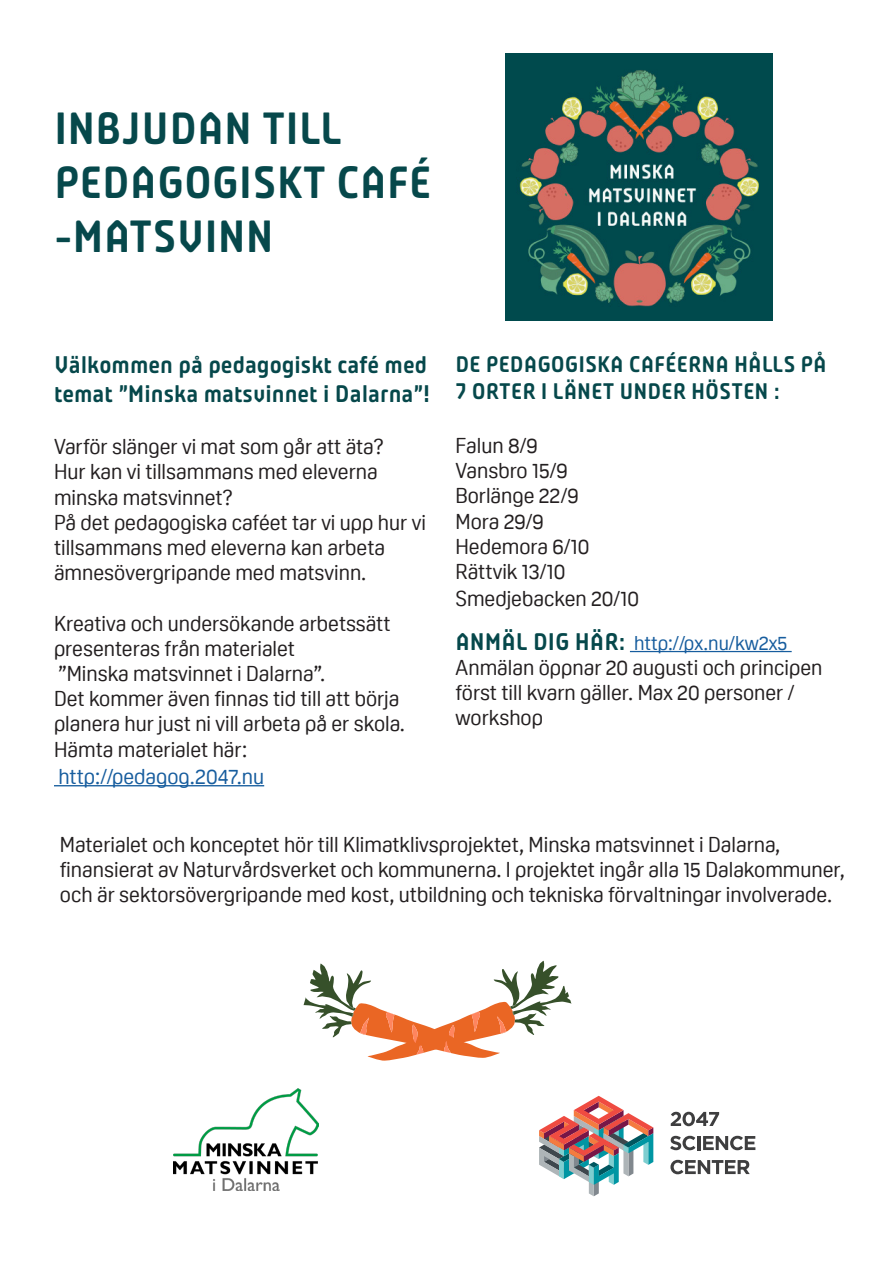
<style>
.page{position:relative;width:893px;height:1263px;background:#fff}
.page>*{position:absolute;margin:0;border:0;box-sizing:border-box;transform-origin:0 0}
.t1{font:700 45px "Plau";color:#06484b}
.t2{font:700 24px/28.8px "Plau";color:#06484b}
.t3{font:700 22.5px/27px "Plau";color:#06484b}
.t4{font:21px/25.2px "Oscine";color:#231f20}
.t5{font:21px "Oscine";color:#175d9e}
.t6{font:19.5px "Oscine";color:#175d9e}
.s1{font-family:"Plau";font-weight:700;font-size:24px;color:#06484b}
</style>
<div class="page">
<hr style="left:54px;top:785px;width:210px;height:1px;background:#175d9e">
<hr style="left:630px;top:651px;width:162px;height:1px;background:#175d9e">
<img style="left:173px;top:1089px;width:145px;height:102px">
<svg style="left:539px;top:1096px;width:114px;height:100px"></svg>
<svg style="left:671px;top:1112px;width:48px;height:14px"></svg>
<svg style="left:670px;top:1136px;width:25px;height:14px"></svg>
<hr style="left:697px;top:1136px;width:3px;height:14px;background:#3e3e3f">
<svg style="left:703px;top:1136px;width:52px;height:14px"></svg>
<svg style="left:670px;top:1160px;width:80px;height:14px"></svg>
<svg style="left:303px;top:961px;width:269px;height:100px"></svg>
<img style="left:505px;top:53px;width:268px;height:268px">
<p class="t1" style="left:54px;top:102px;width:290px">INBJUDAN TILL</p>
<p class="t1" style="left:54px;top:156px;width:379px">PEDAGOGISKT CAFE´</p>
<p class="t1" style="left:54px;top:210px;width:221px">-MATSVINN</p>
<p class="t2" style="left:54px;top:350px;width:378px">Välkommen på pedagogiskt café med temat ”Minska matsvinnet i Dalarna”!</p>
<p class="t4" style="left:54px;top:434px;width:332px">Varför slänger vi mat som går att äta?</p>
<p class="t4" style="left:54px;top:459px;width:325px">Hur kan vi tillsammans med eleverna</p>
<p class="t4" style="left:54px;top:484px;width:181px">minska matsvinnet?</p>
<p class="t4" style="left:54px;top:510px;width:373px">På det pedagogiska caféet tar vi upp hur vi tillsammans med eleverna kan arbeta</p>
<p class="t4" style="left:54px;top:560px;width:314px">ämnesövergripande med matsvinn.</p>
<p class="t4" style="left:54px;top:610px;width:338px">Kreativa och undersökande arbetssätt</p>
<p class="t4" style="left:54px;top:636px;width:243px">presenteras från materialet</p>
<p class="t4" style="left:58px;top:661px;width:268px">”Minska matsvinnet i Dalarna”.</p>
<p class="t4" style="left:54px;top:686px;width:353px">Det kommer även finnas tid till att börja planera hur just ni vill arbeta på er skola.<br>Hämta materialet här:</p>
<p class="t5" style="left:58px;top:764px;width:207px">http://pedagog.2047.nu</p>
<p class="t3" style="left:455px;top:351px;width:373px">DE PEDAGOGISKA CAFÉERNA HÅLLS PÅ<br>7 ORTER I LÄNET UNDER HÖSTEN :</p>
<p class="t4" style="left:455px;top:433px;width:84px">Falun 8/9</p>
<p class="t4" style="left:455px;top:458px;width:114px">Vansbro 15/9</p>
<p class="t4" style="left:455px;top:483px;width:125px">Borlänge 22/9</p>
<p class="t4" style="left:455px;top:509px;width:90px">Mora 29/9</p>
<p class="t4" style="left:455px;top:534px;width:135px">Hedemora 6/10</p>
<p class="t4" style="left:455px;top:559px;width:111px">Rättvik 13/10</p>
<p class="t4" style="left:455px;top:586px;width:185px">Smedjebacken 20/10</p>
<p class="t6" style="left:455px;top:632px;width:334px"><span class="s1">ANMÄL DIG HÄR:</span> http://px.nu/kw2x5</p>
<p class="t4" style="left:455px;top:655px;width:368px">Anmälan öppnar 20 augusti och principen först till kvarn gäller. Max 20 personer / workshop</p>
<p class="t4" style="left:60px;top:832px;width:722px">Materialet och konceptet hör till Klimatklivsprojektet, Minska matsvinnet i Dalarna,</p>
<p class="t4" style="left:60px;top:857px;width:786px">finansierat av Naturvårdsverket och kommunerna. I projektet ingår alla 15 Dalakommuner, och är sektorsövergripande med kost, utbildning och tekniska förvaltningar involverade.</p>
</div>
